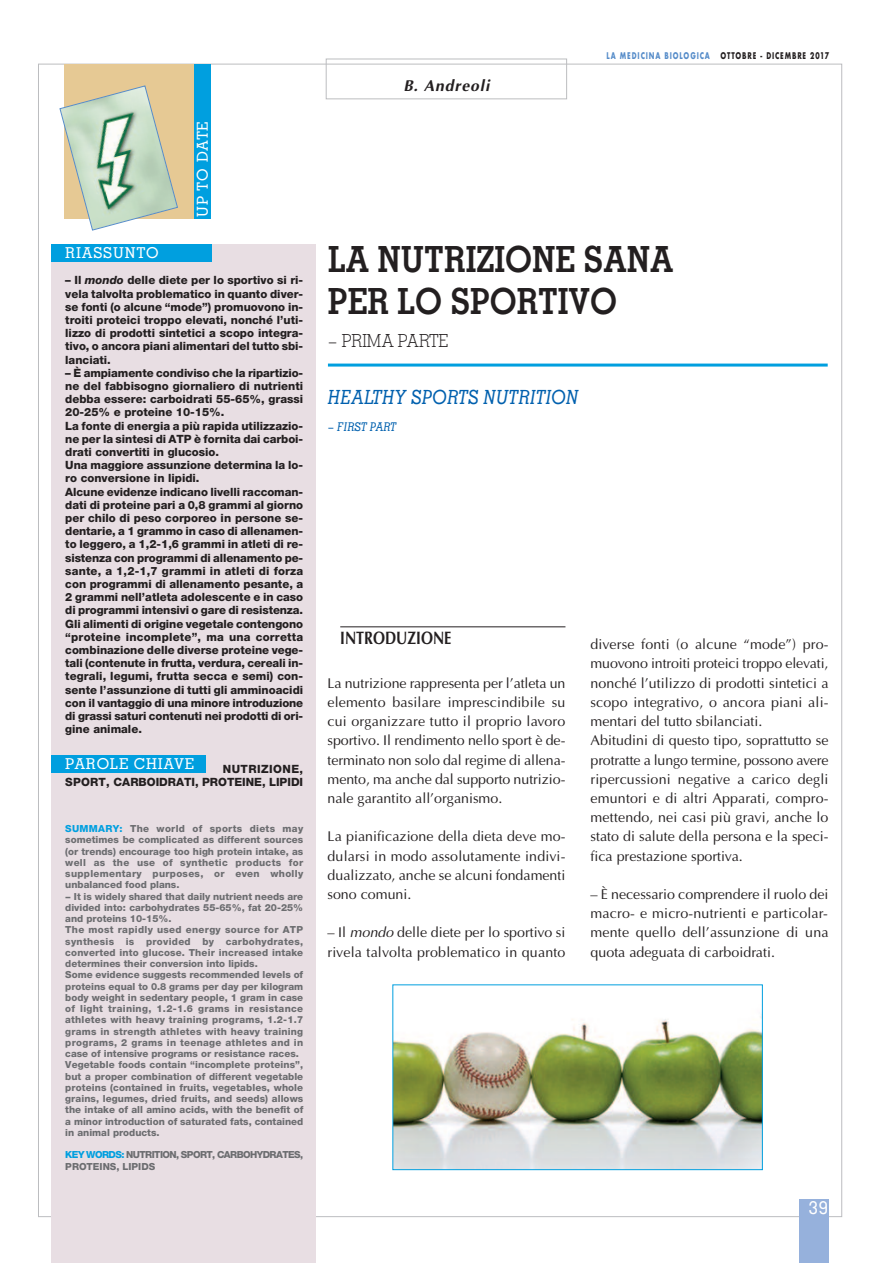
<style>
.page{position:relative;width:893px;height:1263px;background:#fff}
.page>*{position:absolute;margin:0;border:0;box-sizing:border-box;transform-origin:0 0}
.t1{font:700 36px/42px "Memphis";color:#231f20;scale:.9 1}
.t2{font:italic 500 19.5px "Memphis";color:#0160ae;scale:.9 1}
.t3{font:700 18px "Optima";color:#231f20;scale:.8 1}
.t4{font:300 18px "Memphis";color:#231f20;scale:.9 1}
.t5{font:500 18px "Memphis";color:#fff}
.t6{font:italic 700 15.75px "Optima";letter-spacing:.055em;color:#231f20}
.t7{font:500 15px "Memphis";letter-spacing:.05em;color:#fff}
.t8{font:14.25px/19.2px "Optima";color:#231f20;text-align:justify}
.t9{font:italic 500 12px "Memphis";color:#0160ae;scale:.9 1}
.t10{font:800 11.4px/13.2px "Helvetica Neue LT Pro";color:#231f20;text-align:justify}
.t11{font:800 9.75px/11.2px "Helvetica Neue LT Pro";letter-spacing:.005em;color:#6c6d70}
.t12{font:800 9.75px/11.2px "Helvetica Neue LT Pro";letter-spacing:-.06em;color:#6c6d70}
.t13{font:700 9px "Futura";letter-spacing:.135em;color:#231f20;scale:.7 1}
.s1{font-style:italic}
.s2{color:#009fdf}
.s3{color:#568cc9}
</style>
<div class="page">
<div style="left:326px;top:59px;width:241px;height:40px;border:1px solid #bcbdc0"></div>
<div style="left:154px;top:64px;width:57px;height:155px;background:#009fdf"></div>
<div style="left:64px;top:64px;width:130px;height:155px;background:#e6c994"></div>
<svg style="left:59px;top:85px;width:119px;height:146px"></svg>
<hr style="left:328px;top:364px;width:500px;height:3px;background:#009fdf">
<hr style="left:340px;top:627px;width:225px;height:1px;background:#231f20">
<div style="left:799px;top:1199px;width:30px;height:64px;background:#96b1dc"></div>
<div style="left:51px;top:244px;width:264px;height:1019px;background:#e8dee3"></div>
<div style="left:51px;top:244px;width:160px;height:17px;background:#009fdf"></div>
<div style="left:51px;top:756px;width:155px;height:17px;background:#009fdf"></div>
<img style="left:394px;top:1017px;width:367px;height:151px">
<div style="left:392px;top:984px;width:371px;height:186px;border:1px solid #009fdf"></div>
<h3 class="t7" style="left:197px;top:217px;width:97px;rotate:-90deg">UP TO DATE</h3>
<h3 class="t7" style="left:65px;top:247px;width:95px">RIASSUNTO</h3>
<p class="t10" style="left:65px;top:275px;width:239px">– Il <span class="s1">mondo</span> delle diete per lo sportivo si ri&shy;vela talvolta problematico in quanto diver&shy;se fonti (o alcune “mode”) promuovono in&shy;troiti proteici troppo elevati, nonché l’uti&shy;lizzo di prodotti sintetici a scopo integra&shy;tivo, o ancora piani alimentari del tutto sbi&shy;lanciati.</p>
<p class="t10" style="left:65px;top:367px;width:239px;text-align:left">– È ampiamente condiviso che la ripartizio&shy;ne del fabbisogno giornaliero di nutrienti debba essere: carboidrati 55-65%, grassi 20-25% e proteine 10-15%.<br>La fonte di energia a più rapida utilizzazio&shy;ne per la sintesi di ATP è fornita dai carboi&shy;drati convertiti in glucosio.<br>Una maggiore assunzione determina la lo&shy;ro conversione in lipidi.<br>Alcune evidenze indicano livelli raccoman&shy;dati di proteine pari a 0,8 grammi al giorno per chilo di peso corporeo in persone se&shy;dentarie, a 1 grammo in caso di allenamen&shy;to leggero, a 1,2-1,6 grammi in atleti di re&shy;sistenza con programmi di allenamento pe&shy;sante, a 1,2-1,7 grammi in atleti di forza con programmi di allenamento pesante, a 2 grammi nell’atleta adolescente e in caso di programmi intensivi o gare di resistenza.<br>Gli alimenti di origine vegetale contengono “proteine incomplete”, ma una corretta combinazione delle diverse proteine vege&shy;tali (contenute in frutta, verdura, cereali in&shy;tegrali, legumi, frutta secca e semi) con&shy;sente l’assunzione di tutti gli amminoacidi con il vantaggio di una minore introduzione di grassi saturi contenuti nei prodotti di ori&shy;gine animale.</p>
<p class="t10" style="left:65px;top:763px;width:239px;text-align:right">NUTRIZIONE,<br>SPORT, CARBOIDRATI, PROTEINE, LIPIDI</p>
<p class="t11" style="left:65px;top:824px;width:239px"><span class="s2">SUMMARY:</span> The world of sports diets may sometimes be complicated as different sources (or trends) encourage too high protein intake, as well as the use of synthetic products for supplementary purposes, or even wholly unbalanced food plans.<br>− It is widely shared that daily nutrient needs are divided into: carbohydrates 55-65%, fat 20-25% and proteins 10-15%.<br>The most rapidly used energy source for ATP synthesis is provided by carbohydrates, converted into glucose. Their increased intake determines their conversion into lipids.<br>Some evidence suggests recommended levels of proteins equal to 0.8 grams per day per kilogram body weight in sedentary people, 1 gram in case of light training, 1.2-1.6 grams in resistance athletes with heavy training programs, 1.2-1.7 grams in strength athletes with heavy training programs, 2 grams in teenage athletes and in case of intensive programs or resistance races.<br>Vegetable foods contain “incomplete proteins”, but a proper combination of different vegetable proteins (contained in fruits, vegetables, whole grains, legumes, dried fruits, and seeds) allows the intake of all amino acids, with the benefit of a minor introduction of saturated fats, contained in animal products.</p>
<p class="t12" style="left:65px;top:1150px;width:239px"><span class="s2">KEY WORDS:</span> NUTRITION, SPORT, CARBOHYDRATES,<br>PROTEINS, LIPIDS</p>
<h3 class="t7" style="left:65px;top:759px;width:130px">PAROLE CHIAVE</h3>
<h3 class="t6" style="left:403px;top:76px;width:88px">B. Andreoli</h3>
<p class="t13" style="left:606px;top:49px;width:320px"><span class="s3">LA MEDICINA BIOLOGICA</span> OTTOBRE - DICEMBRE 2017</p>
<h1 class="t1" style="left:328px;top:241px;width:385px">LA NUTRIZIONE SANA<br>PER LO SPORTIVO</h1>
<h3 class="t4" style="left:328px;top:334px;width:135px">− PRIMA PARTE</h3>
<h2 class="t2" style="left:328px;top:389px;width:280px">HEALTHY SPORTS NUTRITION</h2>
<p class="t9" style="left:328px;top:422px;width:78px">− FIRST PART</p>
<h3 class="t3" style="left:340px;top:627px;width:140px">INTRODUZIONE</h3>
<p class="t8" style="left:327px;top:673px;width:239px">La nutrizione rappresenta per l’atleta un elemento basilare imprescindibile su cui organizzare tutto il proprio lavoro sportivo. Il rendimento nello sport è de&shy;terminato non solo dal regime di allena&shy;mento, ma anche dal supporto nutrizio&shy;nale garantito all’organismo.</p>
<p class="t8" style="left:327px;top:827px;width:239px">La pianificazione della dieta deve mo&shy;dularsi in modo assolutamente indivi&shy;dualizzato, anche se alcuni fondamenti sono comuni.</p>
<p class="t8" style="left:327px;top:923px;width:239px">– Il <span class="s1">mondo</span> delle diete per lo sportivo si rivela talvolta problematico in quanto</p>
<p class="t8" style="left:591px;top:635px;width:239px;text-align:left">diverse fonti (o alcune “mode”) pro&shy;muovono introiti proteici troppo elevati, nonché l’utilizzo di prodotti sintetici a scopo integrativo, o ancora piani ali&shy;mentari del tutto sbilanciati.<br>Abitudini di questo tipo, soprattutto se protratte a lungo termine, possono avere ripercussioni negative a carico degli emuntori e di altri Apparati, compro&shy;mettendo, nei casi più gravi, anche lo stato di salute della persona e la speci&shy;fica prestazione sportiva.</p>
<p class="t8" style="left:591px;top:884px;width:239px">– È necessario comprendere il ruolo dei macro- e micro-nutrienti e particolar&shy;mente quello dell’assunzione di una quota adeguata di carboidrati.</p>
<h3 class="t5" style="left:809px;top:1201px;width:20px">39</h3>
</div>
